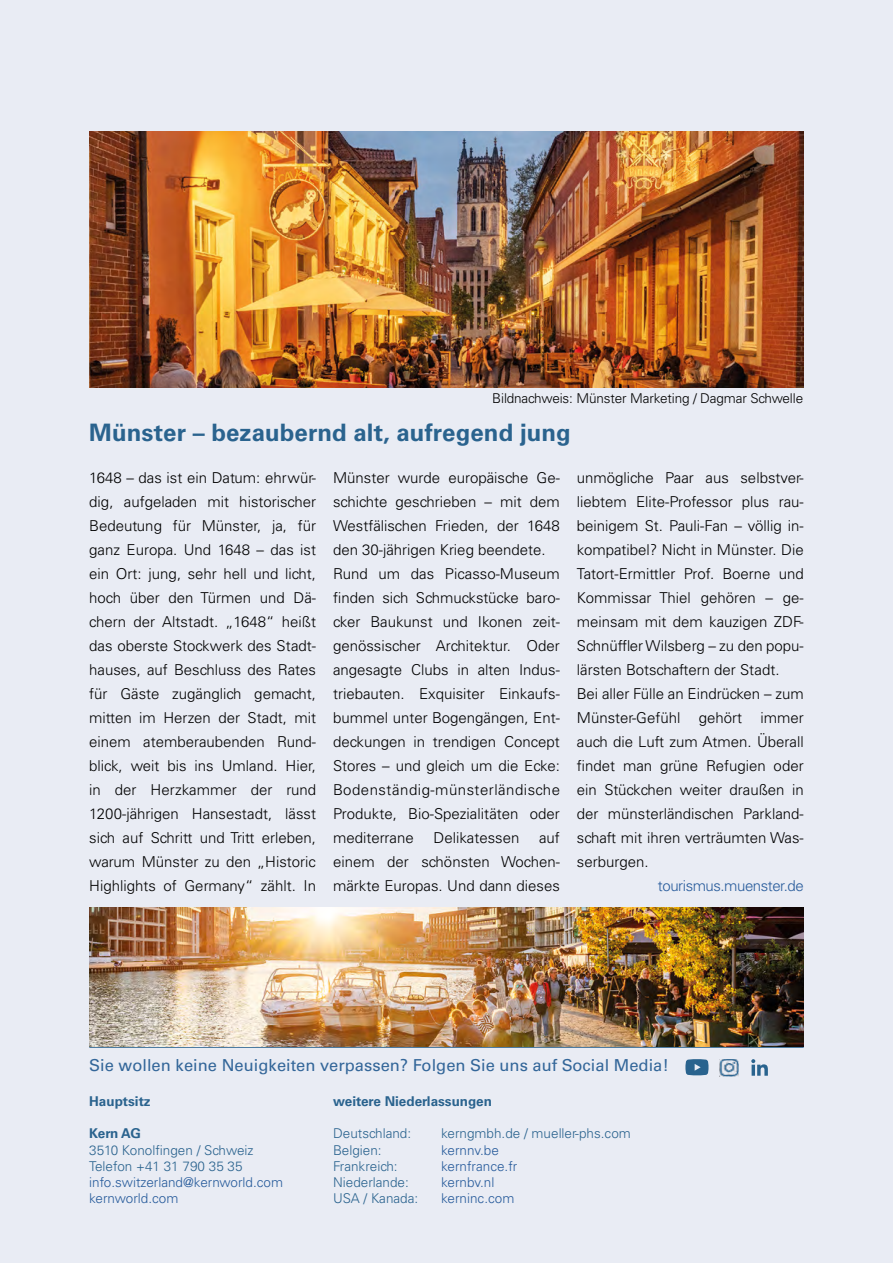
<style>
.page{position:relative;width:893px;height:1263px;background:#e9ecf4}
.page>*{position:absolute;margin:0;border:0;box-sizing:border-box;transform-origin:0 0}
.t1{font:700 24px "Univers LT Std";letter-spacing:.005em;color:#2a638e}
.t2{font:16.5px "Univers LT Std";color:#369}
.t3{font:300 15px/24px "Univers LT Std";color:#000;text-align:justify}
.t4{font:300 15px "Univers LT Std";letter-spacing:-.03em;color:#275b9b}
.t5{font:300 13.5px/16.2px "Univers LT Std";color:#2a638e}
.t6{font:300 13.5px/16.2px "Univers LT Std";color:#275b9b}
.t7{font:300 13.5px "Univers LT Std";letter-spacing:-.01em;color:#000}
.t8{font:700 13.5px "Univers LT Std";color:#2a638e}
</style>
<div class="page">
<img style="left:89px;top:132px;width:715px;height:255px">
<hr style="left:89px;top:1046px;width:715px;height:2px;background:#2a638e">
<svg style="left:685px;top:1059px;width:23px;height:16px"></svg>
<img style="left:89px;top:907px;width:715px;height:139px">
<img style="left:720px;top:1059px;width:18px;height:18px">
<svg style="left:751px;top:1059px;width:17px;height:17px"></svg>
<p class="t7" style="left:492px;top:390px;width:312px">Bildnachweis: Münster Marketing / Dagmar Schwelle</p>
<h1 class="t1" style="left:89px;top:419px;width:483px">Münster – bezaubernd alt, aufregend jung</h1>
<p class="t3" style="left:89px;top:466px;width:228px">1648 – das ist ein Datum: ehrwür&shy;dig, aufgeladen mit historischer Bedeutung für Münster, ja, für ganz Europa. Und 1648 – das ist ein Ort: jung, sehr hell und licht, hoch über den Türmen und Dä&shy;chern der Altstadt. „1648“ heißt das oberste Stockwerk des Stadt&shy;hauses, auf Beschluss des Rates für Gäste zugänglich gemacht, mitten im Herzen der Stadt, mit einem atemberaubenden Rund&shy;blick, weit bis ins Umland. Hier, in der Herzkammer der rund 1200-jährigen Hansestadt, lässt sich auf Schritt und Tritt erleben, warum Münster zu den „Historic Highlights of Germany“ zählt. In</p>
<p class="t3" style="left:333px;top:466px;width:228px;text-align:left">Münster wurde europäische Ge&shy;schichte geschrieben – mit dem<br>Westfälischen Frieden, der 1648 den 30-jährigen Krieg beendete.<br>Rund um das Picasso-Museum finden sich Schmuckstücke baro&shy;cker Baukunst und Ikonen zeit&shy;genössischer Architektur. Oder angesagte Clubs in alten Indus&shy;triebauten. Exquisiter Einkaufs&shy;bummel unter Bogengängen, Ent&shy;deckungen in trendigen Concept<br>Stores – und gleich um die Ecke:<br>Bodenständig-münsterländische<br>Produkte, Bio-Spezialitäten oder mediterrane</p>
<p class="t3" style="left:333px;top:826px;width:228px;text-indent:206px">auf einem der schönsten Wochen&shy;märkte Europas. Und dann dieses</p>
<p class="t3" style="left:433px;top:826px;width:87px">Delikatessen</p>
<p class="t3" style="left:577px;top:466px;width:228px;text-align:left">unmögliche Paar aus selbstver&shy;liebtem Elite-Professor plus rau&shy;beinigem St. Pauli-Fan – völlig in&shy;kompatibel? Nicht in Münster. Die<br>Tatort-Ermittler Prof. Boerne und<br>Kommissar Thiel gehören – ge&shy;meinsam mit dem kauzigen ZDF-<br>Schnüffler Wilsberg – zu den popu&shy;lärsten Botschaftern der Stadt.<br>Bei aller Fülle an Eindrücken – zum<br>Münster-Gefühl gehört immer auch die Luft zum Atmen. Überall findet man grüne Refugien oder ein Stückchen weiter draußen in der münsterländischen Parkland&shy;schaft mit ihren verträumten Was&shy;serburgen.</p>
<p class="t4" style="left:658px;top:877px;width:147px">tourismus.muenster.de</p>
<p class="t2" style="left:89px;top:1055px;width:581px">Sie wollen keine Neuigkeiten verpassen? Folgen Sie uns auf Social Media!</p>
<p class="t8" style="left:89px;top:1093px;width:63px">Hauptsitz</p>
<p class="t8" style="left:89px;top:1126px;width:53px">Kern AG</p>
<p class="t5" style="left:89px;top:1142px;width:166px">3510 Konolfingen / Schweiz<br>Telefon +41 31 790 35 35</p>
<p class="t6" style="left:89px;top:1174px;width:195px">info.switzerland@kernworld.com kernworld.com</p>
<p class="t8" style="left:333px;top:1093px;width:160px">weitere Niederlassungen</p>
<p class="t5" style="left:333px;top:1125px;width:80px">Deutschland:</p>
<p class="t5" style="left:441px;top:1125px;width:191px">kerngmbh.de / mueller-phs.com</p>
<p class="t5" style="left:333px;top:1142px;width:50px">Belgien:</p>
<p class="t6" style="left:441px;top:1142px;width:59px">kernnv.be</p>
<p class="t5" style="left:333px;top:1158px;width:66px">Frankreich:</p>
<p class="t6" style="left:441px;top:1158px;width:78px">kernfrance.fr</p>
<p class="t5" style="left:333px;top:1174px;width:77px">Niederlande:</p>
<p class="t6" style="left:441px;top:1174px;width:55px">kernbv.nl</p>
<p class="t5" style="left:333px;top:1190px;width:87px">USA / Kanada:</p>
<p class="t6" style="left:441px;top:1190px;width:75px">kerninc.com</p>
</div>
